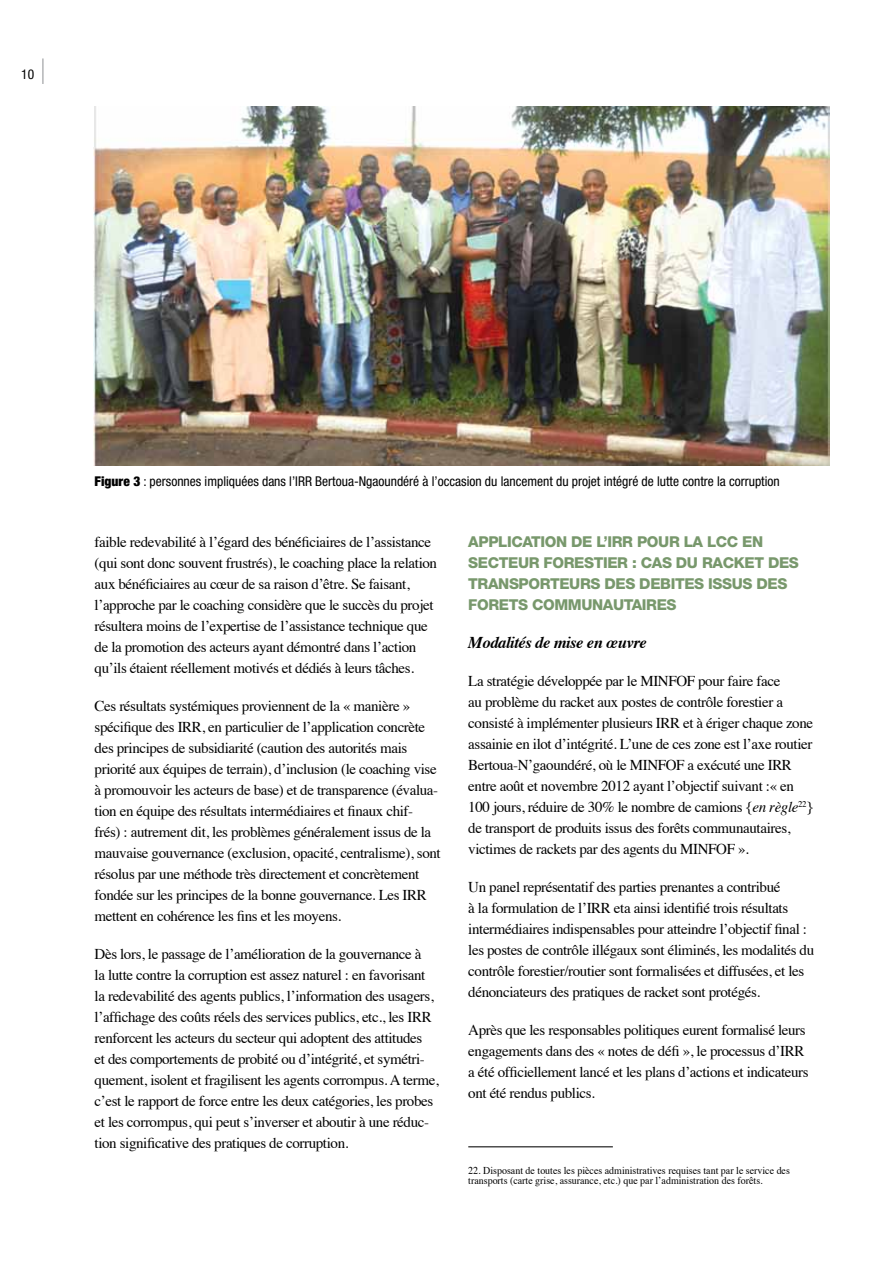
<style>
.page{position:relative;width:893px;height:1263px;background:#fff}
.page>*{position:absolute;margin:0;border:0;box-sizing:border-box;transform-origin:0 0}
.t1{font:italic 700 16.5px "Times";letter-spacing:-.025em;color:#000}
.t2{font:15px/21px "Times";letter-spacing:-.025em;color:#000}
.t3{font:800 15px/21px "Helvetica Neue LT Std";letter-spacing:-.025em;color:#78986c}
.t4{font:condensed 13.5px "Helvetica Neue LT Std";color:#000}
.t5{font:10.5px/10.5px "Times";color:#000;scale:.95 1}
.s1{font-weight:900}
.s2{font-style:italic}
</style>
<div class="page">
<svg style="left:42px;top:58px;width:1px;height:26px"></svg>
<hr style="left:468px;top:1146px;width:145px;height:1px;background:#000">
<img style="left:94px;top:106px;width:735px;height:360px">
<p class="t4" style="left:21px;top:66px;width:14px">10</p>
<p class="t4" style="left:95px;top:473px;width:687px"><span class="s1">Figure 3</span> : personnes impliquées dans l’IRR Bertoua-Ngaoundéré à l’occasion du lancement du projet intégré de lutte contre la corruption</p>
<p class="t2" style="left:95px;top:530px;width:344px">faible redevabilité à l’égard des bénéficiaires de l’assistance (qui sont donc souvent frustrés), le coaching place la relation aux bénéficiaires au cœur de sa raison d’être. Se faisant, l’approche par le coaching considère que le succès du projet résultera moins de l’expertise de l’assistance technique que de la promotion des acteurs ayant démontré dans l’action qu’ils étaient réellement motivés et dédiés à leurs tâches.</p>
<p class="t2" style="left:95px;top:694px;width:348px">Ces résultats systémiques proviennent de la « manière » spécifique des IRR, en particulier de l’application concrète des principes de subsidiarité (caution des autorités mais priorité aux équipes de terrain), d’inclusion (le coaching vise à promouvoir les acteurs de base) et de transparence (évalua&shy;tion en équipe des résultats intermédiaires et finaux chif&shy;frés) : autrement dit, les problèmes généralement issus de la mauvaise gouvernance (exclusion, opacité, centralisme), sont résolus par une méthode très directement et concrètement fondée sur les principes de la bonne gouvernance. Les IRR mettent en cohérence les fins et les moyens.</p>
<p class="t2" style="left:95px;top:942px;width:346px">Dès lors, le passage de l’amélioration de la gouvernance à<br>la lutte contre la corruption est assez naturel : en favorisant la redevabilité des agents publics, l’information des usagers, l’affichage des coûts réels des services publics, etc., les IRR renforcent les acteurs du secteur qui adoptent des attitudes<br>et des comportements de probité ou d’intégrité, et symétri&shy;quement, isolent et fragilisent les agents corrompus. A terme, c’est le rapport de force entre les deux catégories, les probes et les corrompus, qui peut s’inverser et aboutir à une réduc&shy;tion significative des pratiques de corruption.</p>
<p class="t3" style="left:468px;top:531px;width:332px">APPLICATION DE L’IRR POUR LA LCC EN<br>SECTEUR FORESTIER : CAS DU RACKET DES<br>TRANSPORTEURS DES DEBITES ISSUS DES<br>FORETS COMMUNAUTAIRES</p>
<p class="t1" style="left:468px;top:626px;width:180px">Modalités de mise en œuvre</p>
<p class="t2" style="left:468px;top:669px;width:195px">La stratégie développée par le MINFOF</p>
<p class="t2" style="left:468px;top:669px;width:316px;text-indent:230px">pour faire face au problème du racket aux postes de contrôle forestier a consisté à implémenter plusieurs IRR</p>
<p class="t2" style="left:468px;top:711px;width:346px;text-align:justify;text-indent:215px">et à ériger chaque zone assainie en ilot d’intégrité. L’une de ces zone est l’axe routier Bertoua-N’gaoundéré, où le MINFOF</p>
<p class="t2" style="left:468px;top:753px;width:347px;text-indent:219px">a exécuté une IRR<br>entre août et novembre 2012 ayant l’objectif suivant :« en 100 jours, réduire de 30% le nombre de camions {<span class="s2">en règle</span><sup>22</sup>} de transport de produits issus des forêts communautaires, victimes de rackets par des agents du MINFOF</p>
<p class="t2" style="left:738px;top:837px;width:12px">».</p>
<p class="t2" style="left:468px;top:875px;width:347px">Un panel représentatif des parties prenantes a contribué<br>à la formulation de l’IRR eta ainsi identifié trois résultats intermédiaires indispensables pour atteindre l’objectif final : les postes de contrôle illégaux sont éliminés, les modalités du contrôle forestier/routier sont formalisées et diffusées, et les dénonciateurs des pratiques de racket sont protégés.</p>
<p class="t2" style="left:468px;top:1018px;width:342px">Après que les responsables politiques eurent formalisé leurs engagements dans des « notes de défi », le processus d’IRR a été officiellement lancé et les plans d’actions et indicateurs ont été rendus publics.</p>
<p class="t5" style="left:468px;top:1164px;width:340px">22. Disposant de toutes les pièces administratives requises tant par le service des transports (carte grise, assurance, etc.) que par l’administration des forêts.</p>
</div>
